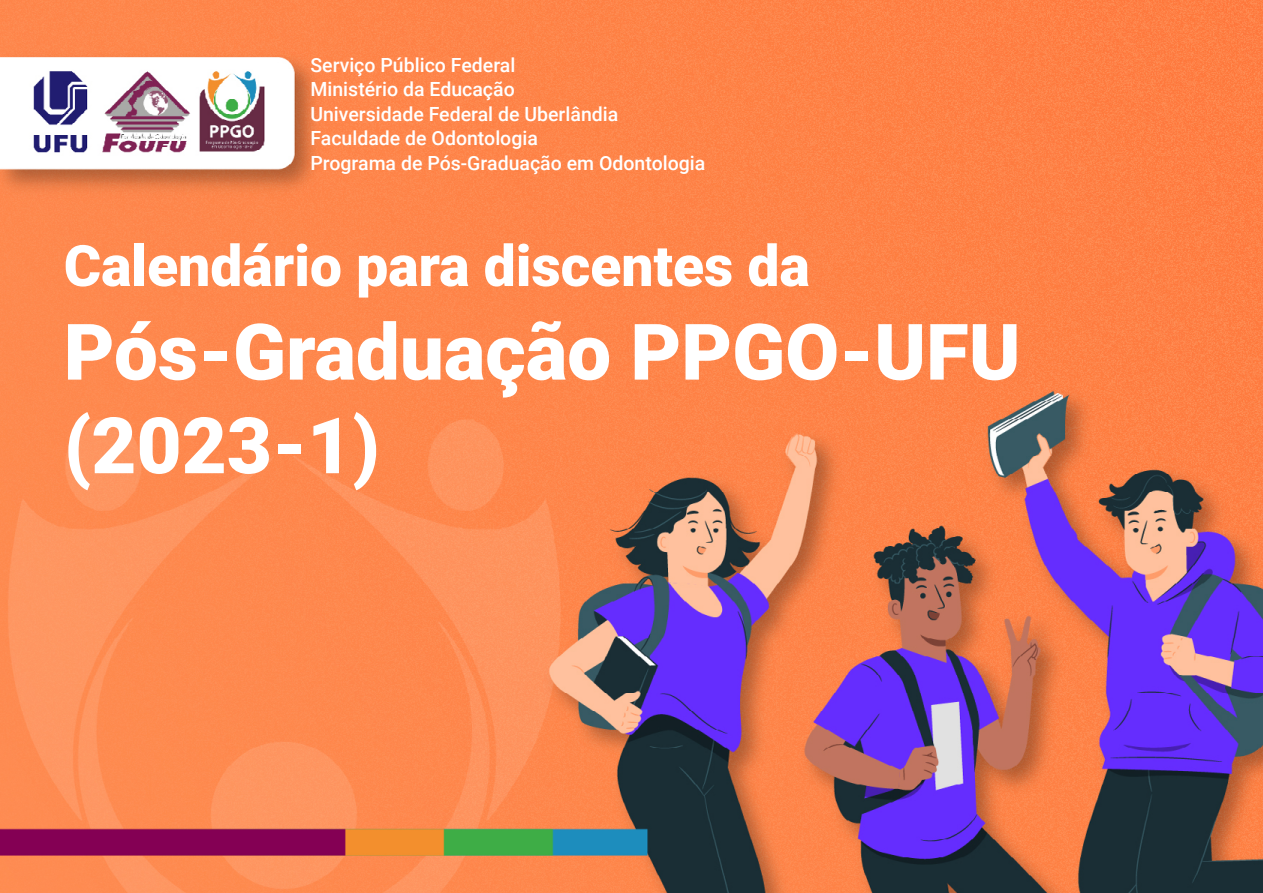
<style>
.page{position:relative;width:1263px;height:893px;background:#fff}
.page>*{position:absolute;margin:0;border:0;box-sizing:border-box;transform-origin:0 0}
.t1{font:900 78px/93.6px "Roboto";color:#fff}
.t2{font:900 57px "Roboto";color:#fff}
.t3{font:500 19.5px/24.5px "Roboto";color:#fff}
</style>
<div class="page">
<img style="left:0;top:0;width:1263px;height:893px">
<p class="t3" style="left:310px;top:52px;width:397px">Serviço Público Federal<br>Ministério da Educação<br>Universidade Federal de Uberlândia<br>Faculdade de Odontologia<br>Programa de Pós-Graduação em Odontologia</p>
<h2 class="t2" style="left:64px;top:226px;width:747px">Calendário para discentes da</h2>
<h1 class="t1" style="left:64px;top:302px;width:958px">Pós-Graduação PPGO-UFU (2023-1)</h1>
</div>
